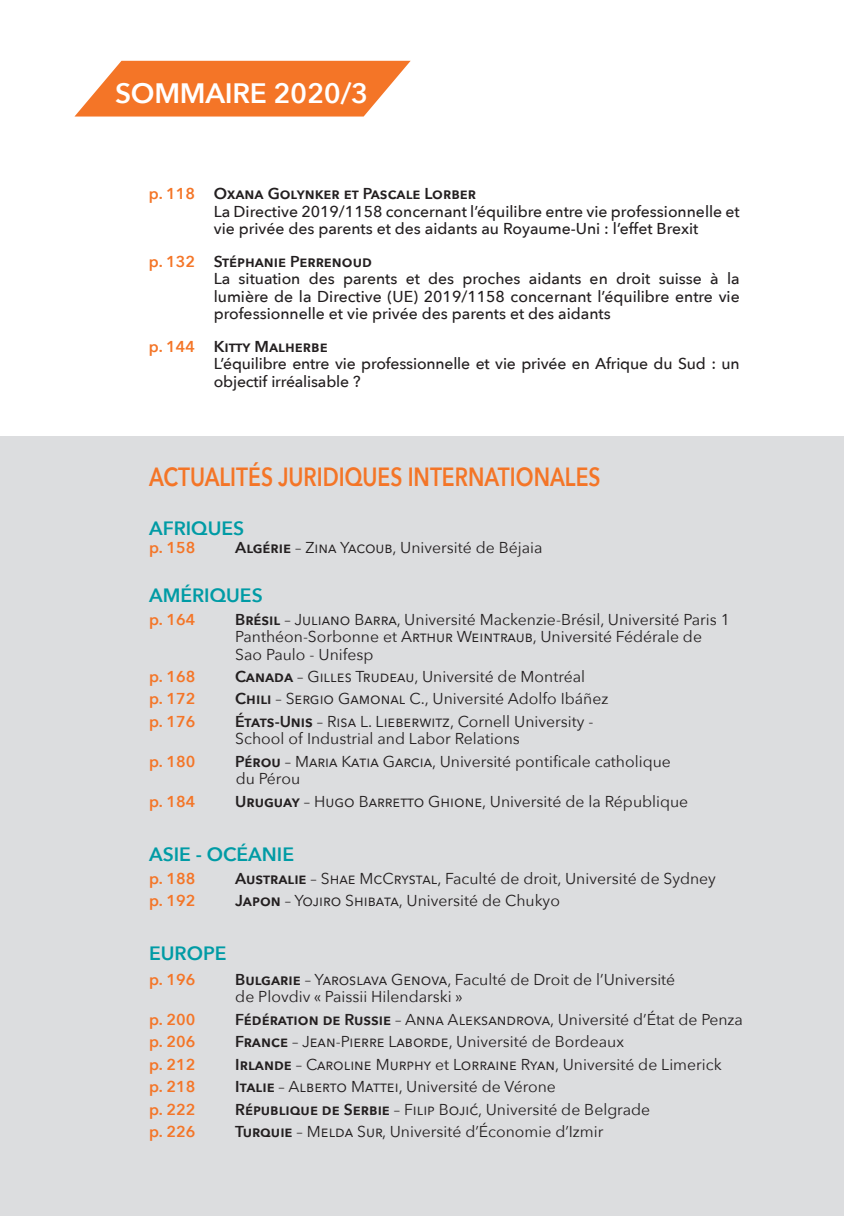
<style>
.page{position:relative;width:844px;height:1216px;background:#fff}
.page>*{position:absolute;margin:0;border:0;box-sizing:border-box;transform-origin:0 0}
.t1{font:600 28px "Avenir Next";letter-spacing:-.01em;color:#fff}
.REGION_ACTUA{font:600 26.25px "Avenir Next";color:#f47527;scale:.8 1}
.REGION_ACTUA-2{font:600 19.25px "Avenir Next";color:#009ba5}
.t2{font:15.75px/17.5px "Avenir Next";color:#231f20}
.Nom_Auteurs_Sommaire{font:500 15.75px/17.5px "Avenir Next";color:#231f20}
.t3{font:600 15.75px "Avenir Next";color:#f47527}
.s1{font-weight:600;color:#f47527}
.s2{font-weight:600}
</style>
<div class="page">
<svg style="left:75px;top:61px;width:335px;height:55px;background:#f58744"></svg>
<div style="left:0;top:437px;width:843px;height:778px;background:#dcdddf"></div>
<h1 class="t1" style="left:115px;top:69px;width:255px">SOMMAIRE 2020/3</h1>
<p class="Nom_Auteurs_Sommaire" style="left:214px;top:185px;width:527px;text-indent:-65px"><span class="s1">p. 118</span> <span class="s2">Oxana Golynker et Pascale Lorber<br></span>La Directive 2019/1158 concernant l’équilibre entre vie professionnelle et vie privée des parents et des aidants au Royaume-Uni : l’effet Brexit</p>
<p class="Nom_Auteurs_Sommaire" style="left:214px;top:252px;width:527px;text-indent:-65px"><span class="s1">p. 132</span> <span class="s2">Stéphanie Perrenoud<br></span>La situation des parents et des proches aidants en droit suisse à la lumière de la Directive (UE) 2019/1158 concernant l’équilibre entre vie professionnelle et vie privée des parents et des aidants</p>
<p class="Nom_Auteurs_Sommaire" style="left:214px;top:337px;width:527px;text-indent:-65px"><span class="s1">p. 144</span> <span class="s2">Kitty Malherbe<br></span>L’équilibre entre vie professionnelle et vie privée en Afrique du Sud : un objectif irréalisable ?</p>
<p class="REGION_ACTUA" style="left:149px;top:454px;width:565px">ACTUALITÉS JURIDIQUES INTERNATIONALES</p>
<p class="REGION_ACTUA-2" style="left:149px;top:512px;width:97px">AFRIQUES</p>
<p class="t3" style="left:149px;top:533px;width:48px">p. 158</p>
<p class="t2" style="left:235px;top:538px;width:309px"><span class="s2">Algérie</span> – Zina Yacoub, Université de Béjaia</p>
<p class="REGION_ACTUA-2" style="left:149px;top:579px;width:115px">AMÉRIQUES</p>
<p class="t3" style="left:149px;top:605px;width:48px">p. 164</p>
<p class="t2" style="left:235px;top:609px;width:496px"><span class="s2">Brésil</span> – Juliano Barra, Université Mackenzie-Brésil, Université Paris 1<br>Panthéon-Sorbonne et Arthur Weintraub, Université Fédérale de<br>Sao Paulo - Unifesp</p>
<p class="t3" style="left:149px;top:663px;width:48px">p. 168</p>
<p class="t2" style="left:235px;top:667px;width:351px"><span class="s2">Canada</span> – Gilles Trudeau, Université de Montréal</p>
<p class="t3" style="left:149px;top:685px;width:48px">p. 172</p>
<p class="t2" style="left:235px;top:689px;width:374px"><span class="s2">Chili</span> – Sergio Gamonal C., Université Adolfo Ibáñez</p>
<p class="t3" style="left:149px;top:708px;width:48px">p. 176</p>
<p class="t2" style="left:235px;top:712px;width:359px"><span class="s2">États-Unis</span> – Risa L. Lieberwitz, Cornell University -<br>School of Industrial and Labor Relations</p>
<p class="t3" style="left:149px;top:748px;width:48px">p. 180</p>
<p class="t2" style="left:235px;top:752px;width:437px"><span class="s2">Pérou</span> – Maria Katia Garcia, Université pontificale catholique du Pérou</p>
<p class="t3" style="left:149px;top:788px;width:48px">p. 184</p>
<p class="t2" style="left:235px;top:792px;width:454px"><span class="s2">Uruguay</span> – Hugo Barretto Ghione, Université de la République</p>
<p class="REGION_ACTUA-2" style="left:149px;top:838px;width:146px">ASIE - OCÉANIE</p>
<p class="t3" style="left:149px;top:864px;width:48px">p. 188</p>
<p class="t2" style="left:235px;top:868px;width:482px"><span class="s2">Australie</span> – Shae McCrystal, Faculté de droit, Université de Sydney</p>
<p class="t3" style="left:149px;top:887px;width:48px">p. 192</p>
<p class="t2" style="left:235px;top:891px;width:326px"><span class="s2">Japon</span> – Yojiro Shibata, Université de Chukyo</p>
<p class="REGION_ACTUA-2" style="left:149px;top:937px;width:79px">EUROPE</p>
<p class="t3" style="left:149px;top:965px;width:48px">p. 196</p>
<p class="t2" style="left:235px;top:970px;width:441px"><span class="s2">Bulgarie</span> – Yaroslava Genova, Faculté de Droit de l’Université de Plovdiv « Paissii Hilendarski »</p>
<p class="t3" style="left:149px;top:1005px;width:48px">p. 200</p>
<p class="t2" style="left:235px;top:1010px;width:509px"><span class="s2">Fédération de Russie</span> – Anna Aleksandrova, Université d’État de Penza</p>
<p class="t3" style="left:149px;top:1028px;width:48px">p. 206</p>
<p class="t2" style="left:235px;top:1032px;width:390px"><span class="s2">France</span> – Jean-Pierre Laborde, Université de Bordeaux</p>
<p class="t3" style="left:149px;top:1050px;width:48px">p. 212</p>
<p class="t2" style="left:235px;top:1054px;width:488px"><span class="s2">Irlande</span> – Caroline Murphy et Lorraine Ryan, Université de Limerick</p>
<p class="t3" style="left:149px;top:1073px;width:48px">p. 218</p>
<p class="t2" style="left:235px;top:1077px;width:322px"><span class="s2">Italie</span> – Alberto Mattei, Université de Vérone</p>
<p class="t3" style="left:149px;top:1095px;width:48px">p. 222</p>
<p class="t2" style="left:235px;top:1099px;width:416px"><span class="s2">République de Serbie</span> – Filip BojiĆ, Université de Belgrade</p>
<p class="t3" style="left:149px;top:1118px;width:48px">p. 226</p>
<p class="t2" style="left:235px;top:1122px;width:369px"><span class="s2">Turquie</span> – Melda Sur, Université d’Économie d’Izmir</p>
</div>
